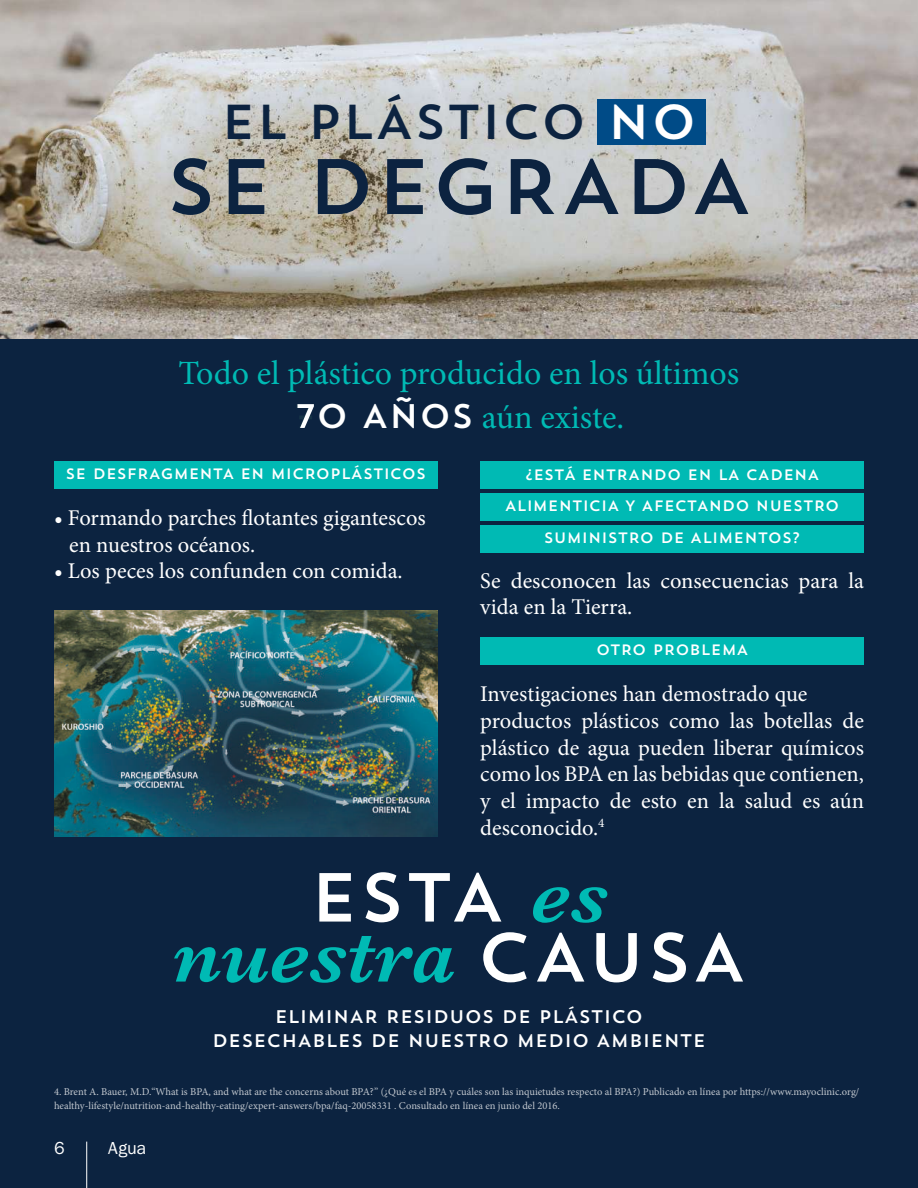
<style>
.page{position:relative;width:918px;height:1188px;background:#fff}
.page>*{position:absolute;margin:0;border:0;box-sizing:border-box;transform-origin:0 0}
.t1{font:italic 600 83.1px "Baskerville";color:#00bab4}
.t2{font:78.15px "Trend Sans One";color:#0c2340}
.t3{font:69px "Trend Sans One";color:#fff}
.t4{font:48.75px "Trend Sans One";color:#0c2340}
.t5{font:33.9px/43.5px "Minion Pro";color:#00bab4;text-align:center}
.t6{font:22.5px/26.7px "Minion Pro";color:#fff}
.t7{font:18.15px/23.9px "Trend Sans One";color:#fff;text-align:center}
.t8{font:18px "Franklin Gothic URW Boo";color:#fff}
.t9{font:15px/31.5px "Trend Sans One";color:#fff;text-align:center}
.t10{font:10.5px/13.5px "Minion Pro";color:#fff}
.s1{color:#fff}
.s2{font-family:"Trend Sans One";color:#173447}
.s3{font-family:"Trend Sans One";color:#fff}
.s4{font-family:"Baskerville";font-weight:600;font-style:italic;font-size:83.1px;color:#00bab4}
.s5{font-family:"Trend Sans One";font-weight:400;font-style:normal;font-size:69px;color:#fff}
</style>
<div class="page">
<img style="left:0;top:0;width:918px;height:339px">
<div style="left:0;top:339px;width:918px;height:849px;background:#0c2340"></div>
<div style="left:54px;top:461px;width:384px;height:27px;background:#00bab4"></div>
<div style="left:480px;top:637px;width:384px;height:28px;background:#00bab4"></div>
<div style="left:480px;top:461px;width:384px;height:27px;background:#00bab4"></div>
<div style="left:480px;top:525px;width:384px;height:28px;background:#00bab4"></div>
<div style="left:480px;top:493px;width:384px;height:27px;background:#00bab4"></div>
<img style="left:54px;top:610px;width:384px;height:226px">
<svg style="left:297px;top:404px;width:17px;height:24px"></svg>
<div style="left:597px;top:99px;width:109px;height:46px;background:#004b87"></div>
<hr style="left:86px;top:1142px;width:1px;height:46px;background:#fff">
<h3 class="t4" style="left:221px;top:91px;width:478px">el PLÁSTICO <span class="s1">NO</span></h3>
<h2 class="t2" style="left:165px;top:137px;width:590px">SE DEGRADA</h2>
<h3 class="t5" style="left:179px;top:352px;width:562px">Todo el plástico producido en los últimos<br><span class="s2">7</span><span class="s3">0 AÑOS</span> aún existe.</h3>
<p class="t9" style="left:66px;top:458px;width:362px">SE DESFRAGMENTA EN MICROPLÁSTICOS</p>
<p class="t6" style="left:69px;top:505px;width:358px;text-indent:-15px">• Formando parches flotantes gigantescos en nuestros océanos.</p>
<p class="t6" style="left:54px;top:558px;width:350px">• Los peces los confunden con comida.</p>
<p class="t9" style="left:505px;top:459px;width:336px">¿ESTÁ ENTRANDO EN LA CADENA<br>ALIMENTICIA Y AFECTANDO NUESTRO<br>SUMINISTRO DE ALIMENTOS?</p>
<p class="t6" style="left:480px;top:567px;width:385px">Se desconocen las consecuencias para la vida en la Tierra.</p>
<p class="t9" style="left:596px;top:634px;width:154px">OTRO PROBLEMA</p>
<p class="t6" style="left:480px;top:681px;width:385px">Investigaciones han demostrado que productos plásticos como las botellas de plástico de agua pueden liberar químicos como los BPA en las bebidas que contienen, y el impacto de esto en la salud es aún desconocido.<sup>4</sup></p>
<h3 class="t3" style="left:309px;top:853px;width:301px">ESTA <span class="s4">es</span></h3>
<h1 class="t1" style="left:174px;top:898px;width:575px">nuestra <span class="s5">CAUSA</span></h1>
<p class="t7" style="left:212px;top:1005px;width:495px">ELIMINAR RESIDUOS DE PLÁSTICO<br>DESECHABLES DE NUESTRO MEDIO AMBIENTE</p>
<p class="t10" style="left:54px;top:1085px;width:807px">4. Brent A. Bauer, M.D.“What is BPA, and what are the concerns about BPA?” (¿Qué es el BPA y cuáles son las inquietudes respecto al BPA?) Publicado en línea por https://www.mayoclinic.org/ healthy-lifestyle/nutrition-and-healthy-eating/expert-answers/bpa/faq-20058331 . Consultado en línea en junio del 2016.</p>
<p class="t8" style="left:54px;top:1137px;width:12px">6</p>
<p class="t8" style="left:108px;top:1137px;width:40px">Agua</p>
</div>
